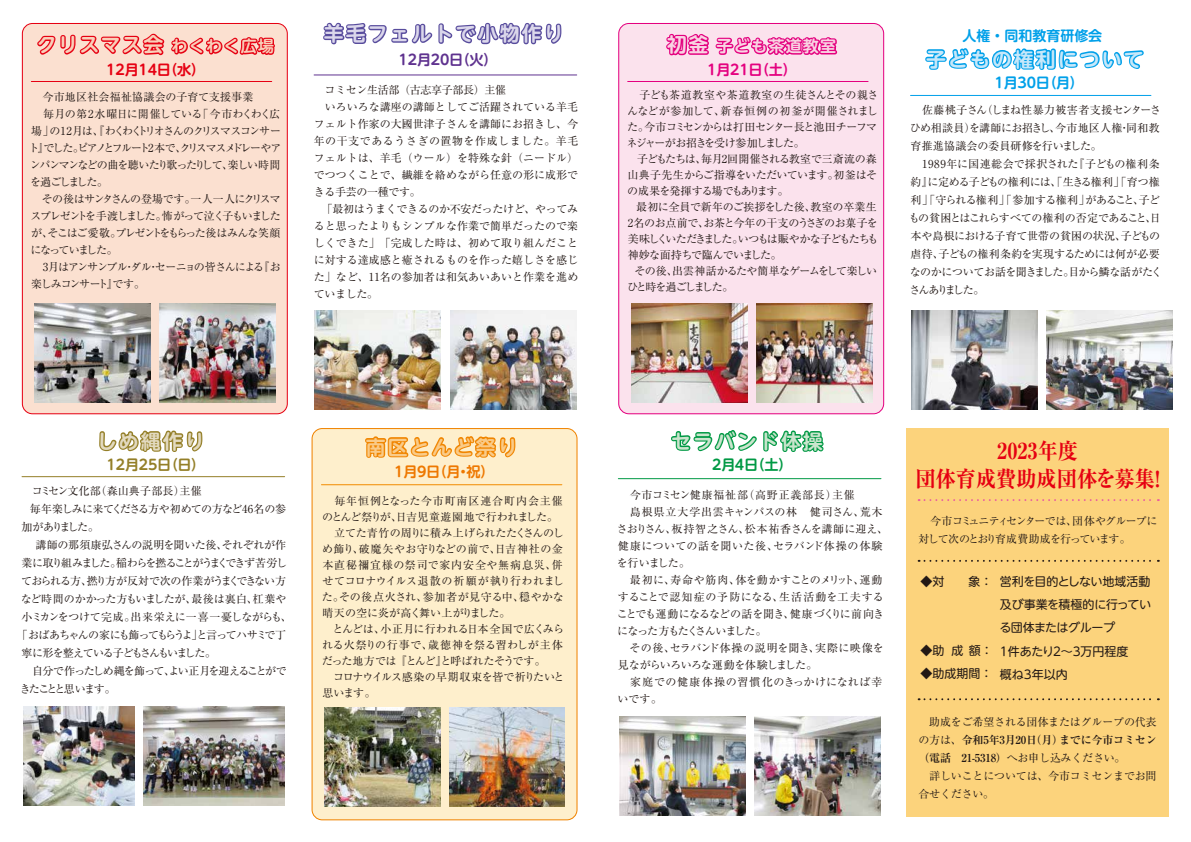
<style>
.page{position:relative;width:1191px;height:842px;background:#fff}
.page>*{position:absolute;margin:0;border:0;box-sizing:border-box;transform-origin:0 0}
.t1{font:700 expanded 22px/28px "Ryumin Pr 6";color:#e60012;text-align:center;scale:.92 1}
.t2{font:700 19.8px "UD Shin M Go Pro De";letter-spacing:.08em;color:#f9d0ba}
.t3{font:700 19.8px "UD Shin M Go Pro De";letter-spacing:.11em;color:#dbd7eb}
.t4{font:700 19.8px "UD Shin M Go Pro De";letter-spacing:.11em;color:#c7e8fa}
.t5{font:700 19.8px "UD Shin M Go Pro De";letter-spacing:.11em;color:#cae5cd}
.t6{font:700 19.8px "UD Shin M Go Pro De";letter-spacing:.11em;color:#facb88}
.t7{font:700 19.8px "UD Shin M Go Pro De";letter-spacing:.11em;color:#e3dac0}
.t8{font:700 16px "UD Shin M Go Pro De";letter-spacing:.08em;color:#f9d3e3}
.t9{font:700 14.1px "UD Shin M Go Pro De";color:#e60012}
.t10{font:700 14.1px "UD Shin M Go Pro De";color:#947f28}
.t11{font:700 14.1px "UD Shin M Go Pro De";color:#ee7800}
.t12{font:700 14.1px "UD Shin M Go Pro De";color:#5f328f}
.t13{font:700 14.1px "UD Shin M Go Pro De";letter-spacing:-.01em;color:#00a0e9}
.t14{font:700 14.1px "UD Shin M Go Pro De";letter-spacing:-.01em;color:#e4007f}
.t15{font:700 14.1px "UD Shin M Go Pro De";color:#094}
.t16{font:700 14px "UD Shin M Go Pro De";color:#00a0e9}
.t17{font:12px/23px "UD Shin M Go Pro";letter-spacing:-.01em;color:#221815}
.t18{font:11px/18px "Ryumin Pr 5";letter-spacing:-.025em;color:#221815;text-align:justify}
.t19{font:11px/16px "Ryumin Pr 5";letter-spacing:.01em;color:#221815}
.t20{font:11px/17px "Ryumin Pr 5";letter-spacing:.005em;color:#221815}
.t21{font:11px/17px "Ryumin Pr 5";color:#221815}
.t22{font:11px/17px "Ryumin Pr 5";letter-spacing:-.11em;color:#221815}
.t23{font:11px/17px "Ryumin Pr 5";letter-spacing:-.095em;color:#221815}
.t24{font:11px/16px "Ryumin Pr 5";letter-spacing:-.045em;color:#221815}
.t25{font:11px/16px "Ryumin Pr 5";letter-spacing:-.09em;color:#221815}
.t26{font:11px/18px "Ryumin Pr 5";letter-spacing:-.08em;color:#221815}
.t27{font:11px "Ryumin Pr 5";letter-spacing:-.14em;color:#221815}
.t28{font:11px "Ryumin Pr 5";letter-spacing:-.125em;color:#221815}
.t29{font:11px "Ryumin Pr 5";letter-spacing:-.07em;color:#221815}
.t30{font:11px "Ryumin Pr 5";letter-spacing:.015em;color:#221815}
.t31{font:11px "Ryumin Pr 5";letter-spacing:-.165em;color:#221815}
.s1{font-size:16px}
.s2{font-size:19.8px}
.s3{font-weight:700}
</style>
<div class="page">
<div style="left:22px;top:23px;width:265px;height:391px;background:#fbe0d0;border-radius:10px"></div>
<div style="left:22px;top:23px;width:266px;height:391px;border:1px solid #e60012;border-radius:10px"></div>
<div style="left:312px;top:429px;width:265px;height:391px;background:#feefcc;border-radius:10px"></div>
<div style="left:311px;top:428px;width:266px;height:392px;border:1px solid #f08300;border-radius:10px"></div>
<div style="left:906px;top:428px;width:263px;height:389px;background:#fcd37c"></div>
<svg style="left:925px;top:48px;width:219px;height:22px"></svg>
<hr style="left:910px;top:95px;width:241px;height:1px;background:#00a0e9">
<svg style="left:918px;top:499px;width:240px;height:2px"></svg>
<svg style="left:918px;top:560px;width:240px;height:2px"></svg>
<svg style="left:918px;top:698px;width:240px;height:2px"></svg>
<svg style="left:37px;top:33px;width:238px;height:23px"></svg>
<hr style="left:31px;top:81px;width:241px;height:1px;background:#e60012">
<div style="left:619px;top:23px;width:264px;height:391px;background:#fbe2ed;border-radius:10px"></div>
<div style="left:618px;top:23px;width:266px;height:391px;border:1px solid #e4007f;border-radius:10px"></div>
<svg style="left:666px;top:33px;width:172px;height:23px"></svg>
<hr style="left:627px;top:81px;width:241px;height:1px;background:#e4007f">
<svg style="left:671px;top:430px;width:153px;height:22px"></svg>
<hr style="left:618px;top:478px;width:263px;height:1px;background:#094">
<svg style="left:98px;top:366px;width:106px;height:112px"></svg>
<hr style="left:22px;top:476px;width:263px;height:1px;background:#947f28">
<svg style="left:364px;top:409px;width:153px;height:49px"></svg>
<hr style="left:321px;top:484px;width:241px;height:1px;background:#f18b00">
<svg style="left:323px;top:22px;width:239px;height:23px"></svg>
<hr style="left:314px;top:75px;width:263px;height:1px;background:#5f328f">
<img style="left:34px;top:303px;width:116px;height:99px">
<img style="left:159px;top:303px;width:116px;height:99px">
<img style="left:324px;top:708px;width:116px;height:99px">
<img style="left:449px;top:708px;width:116px;height:99px">
<img style="left:315px;top:310px;width:126px;height:99px">
<img style="left:450px;top:310px;width:126px;height:99px">
<img style="left:631px;top:303px;width:116px;height:99px">
<img style="left:756px;top:303px;width:116px;height:99px">
<img style="left:911px;top:310px;width:126px;height:99px">
<img style="left:1047px;top:310px;width:125px;height:99px">
<img style="left:619px;top:716px;width:126px;height:99px">
<img style="left:755px;top:716px;width:126px;height:99px">
<img style="left:23px;top:707px;width:111px;height:99px">
<img style="left:144px;top:707px;width:140px;height:99px">
<h2 class="t2" style="left:37px;top:29px;width:239px">クリスマス会<span class="s1">わくわく広場</span></h2>
<p class="t9" style="left:106px;top:58px;width:100px">12月14日（水）</p>
<p class="t23" style="left:28px;top:88px;width:254px">　今市地区社会福祉協議会の子育て支援事業<br>　毎月の第2水曜日に開催している「今市わくわく広場」の12月は、『わくわくトリオさんのクリスマスコンサート』でした。ピアノとフルート2本で、クリスマスメドレーやアンパンマンなどの曲を聴いたり歌ったりして、楽しい時間を過ごしました。</p>
<p class="t22" style="left:30px;top:190px;width:252px;text-indent:11px">その後はサンタさんの登場です。一人一人にクリスマスプレゼントを手渡しました。怖がって泣く子もいましたが、そこはご愛敬。プレゼントをもらった後はみんな笑顔になっていました。<br>　3月はアンサンブル・ダル・セーニョの皆さんによる『お楽しみコンサート』です。</p>
<h2 class="t3" style="left:324px;top:17px;width:241px">羊毛フェルトで小物作り</h2>
<p class="t12" style="left:398px;top:48px;width:100px">12月20日（火）</p>
<p class="t21" style="left:314px;top:80px;width:266px;text-indent:11px">コミセン生活部（古志享子部長）主催<br>　いろいろな講座の講師としてご活躍されている羊毛フェルト作家の大國世津子さんを講師にお招きし、今年の干支であるうさぎの置物を作成しました。羊毛フェルトは、羊毛（ウール）を特殊な針（ニードル）でつつくことで、繊維を絡めながら任意の形に成形できる手芸の一種です。</p>
<p class="t18" style="left:314px;top:199px;width:266px;line-height:17px;text-indent:8px">「最初はうまくできるのか不安だったけど、やってみると思ったよりもシンプルな作業で簡単だったので楽しくできた」「完成した時は、初めて取り組んだことに対する達成感と癒されるものを作った嬉しさを感じた」など、11名の参加者は和気あいあいと作業を進めていました。</p>
<h3 class="t8" style="left:667px;top:33px;width:171px"><span class="s2">初釜</span>子ども茶道教室</h3>
<p class="t14" style="left:707px;top:58px;width:91px">1月21日（土）</p>
<p class="t18" style="left:626px;top:86px;width:253px;line-height:16px">　子ども茶道教室や茶道教室の生徒さんとその親さんなどが参加して、新春恒例の初釜が開催されました。今市コミセンからは打田センター長と池田チーフマネジャーがお招きを受け参加しました。</p>
<p class="t18" style="left:627px;top:150px;width:251px;line-height:16px;text-indent:10px">子どもたちは、毎月2回開催される教室で三斎流の森山典子先生からご指導をいただいています。初釜はその成果を発揮する場でもあります。</p>
<p class="t24" style="left:627px;top:198px;width:252px;text-indent:9px">最初に全員で新年のご挨拶をした後、教室の卒業生<br>2名のお点前で、お茶と今年の干支のうさぎのお菓子を美味しくいただきました。いつもは賑やかな子どもたちも神妙な面持ちで臨んでいました。</p>
<p class="t25" style="left:627px;top:262px;width:252px;text-indent:8px">その後、出雲神話かるたや簡単なゲームをして楽しいひと時を過ごしました。</p>
<p class="t16" style="left:962px;top:24px;width:141px">人権・同和教育研修会</p>
<p class="t13" style="left:994px;top:71px;width:91px">1月30日（月）</p>
<h2 class="t4" style="left:926px;top:43px;width:219px">子どもの権利について</h2>
<p class="t18" style="left:908px;top:100px;width:255px;text-align:left">　佐藤桃子さん（しまね性暴力被害者支援センターさひめ相談員）を講師にお招きし、今市地区人権・同和教育推進協議会の委員研修を行いました。<br>　1989年に国連総会で採択された『子どもの権利条約』に定める子どもの権利には、「生きる権利」「育つ権利」「守られる権利」「参加する権利」があること、子どもの貧困とはこれらすべての権利の否定であること、日本や島根における子育て世帯の貧困の状況、子どもの虐待、子どもの権利条約を実現するためには何が必要なのかについてお話を聞きました。目から鱗な話がたくさんありました。</p>
<h2 class="t7" style="left:97px;top:425px;width:109px">しめ縄作り</h2>
<p class="t10" style="left:107px;top:454px;width:100px">12月25日（日）</p>
<p class="t30" style="left:32px;top:483px;width:171px">コミセン文化部（森山典子部長）主催</p>
<p class="t24" style="left:30px;top:501px;width:258px">毎年楽しみに来てくださる方や初めての方など46名の参</p>
<p class="t31" style="left:22px;top:519px;width:79px">加がありました。</p>
<p class="t18" style="left:35px;top:535px;width:252px">講師の那須康弘さんの説明を聞いた後、それぞれが作</p>
<p class="t27" style="left:22px;top:555px;width:267px">業に取り組みました。稲わらを撚ることがうまくできず苦労し</p>
<p class="t25" style="left:21px;top:572px;width:266px">ておられる方、撚り方が反対で次の作業がうまくできない方</p>
<p class="t21" style="left:21px;top:590px;width:267px">など時間のかかった方もいましたが、最後は裏白、杠葉や</p>
<p class="t18" style="left:22px;top:607px;width:272px">小ミカンをつけて完成。出来栄えに一喜一憂しながらも、</p>
<p class="t28" style="left:17px;top:627px;width:271px">「おばあちゃんの家にも飾ってもらうよ」と言ってハサミで丁</p>
<p class="t22" style="left:22px;top:644px;width:196px">寧に形を整えている子どもさんもいました。</p>
<p class="t29" style="left:22px;top:663px;width:267px">　自分で作ったしめ縄を飾って、よい正月を迎えることがで</p>
<p class="t27" style="left:20px;top:681px;width:98px">きたことと思います。</p>
<h2 class="t6" style="left:366px;top:431px;width:153px">南区とんど祭り</h2>
<p class="t11" style="left:394px;top:460px;width:102px">1月9日（月・祝）</p>
<p class="t19" style="left:322px;top:492px;width:244px">　毎年恒例となった今市町南区連合町内会主催のとんど祭りが、日吉児童遊園地で行われました。　立てた青竹の周りに積み上げられたたくさんのしめ飾り、破魔矢やお守りなどの前で、日吉神社の金本直秘禰宜様の祭司で家内安全や無病息災、併せてコロナウイルス退散の祈願が執り行われました。その後点火され、参加者が見守る中、穏やかな晴天の空に炎が高く舞い上がりました。<br>　とんどは、小正月に行われる日本全国で広くみられる火祭りの行事で、歳徳神を祭る習わしが主体だった地方では 『とんど』と呼ばれたそうです。<br>　コロナウイルス感染の早期収束を皆で祈りたいと思います。</p>
<h2 class="t5" style="left:671px;top:425px;width:153px">セラバンド体操</h2>
<p class="t15" style="left:712px;top:454px;width:82px">2月4日（土）</p>
<p class="t20" style="left:616px;top:486px;width:273px;text-indent:13px">今市コミセン健康福祉部（高野正義部長）主催<br>　島根県立大学出雲キャンパスの林　健司さん、荒木さおりさん、板持智之さん、松本祐香さんを講師に迎え、健康についての話を聞いた後、セラバンド体操の体験を行いました。<br>　最初に、寿命や筋肉、体を動かすことのメリット、運動することで認知症の予防になる、生活活動を工夫することでも運動になるなどの話を聞き、健康づくりに前向きになった方もたくさんいました。<br>　その後、セラバンド体操の説明を聞き、実際に映像を見ながらいろいろな運動を体験しました。<br>　家庭での健康体操の習慣化のきっかけになれば幸いです。</p>
<h1 class="t1" style="left:915px;top:436px;width:276px">2023年度<br>団体育成費助成団体を募集！</h1>
<p class="t26" style="left:918px;top:511px;width:240px">　今市コミュニティセンターでは、団体やグループに対して次のとおり育成費助成を行っています。</p>
<p class="t17" style="left:920px;top:570px;width:73px">◆対　　象：</p>
<p class="t17" style="left:920px;top:639px;width:74px">◆助 成 額：</p>
<p class="t17" style="left:920px;top:662px;width:73px">◆助成期間：</p>
<p class="t17" style="left:999px;top:570px;width:153px">営利を目的としない地域活動及び事業を積極的に行っている団体またはグループ<br>1件あたり2～3万円程度<br>概ね3年以内</p>
<p class="t18" style="left:918px;top:712px;width:240px;text-align:left">　助成をご希望される団体またはグループの代表の方は、<span class="s3">令和5年3月20日（月）までに今市コミセン（電話　21-5318）</span>へお申し込みください。<br>　詳しいことについては、今市コミセンまでお問合せください。</p>
</div>
